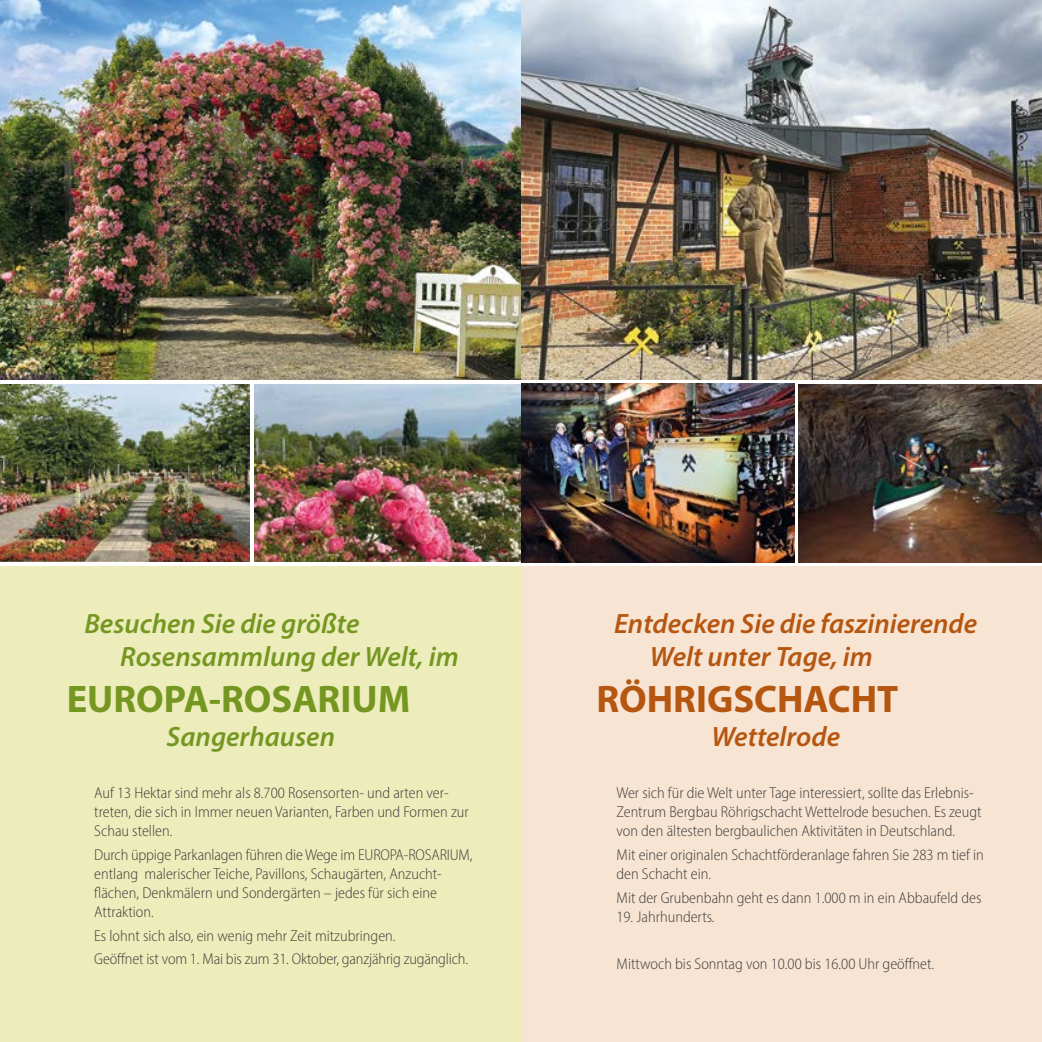
<style>
.page{position:relative;width:1042px;height:1042px;background:#fff}
.page>*{position:absolute;margin:0;border:0;box-sizing:border-box;transform-origin:0 0}
.t1{font:700 38.5px "Myriad Pro";color:#759722}
.t2{font:700 38.5px "Myriad Pro";color:#b55611}
.t3{font:italic 600 28px "Myriad Pro";color:#759722}
.t4{font:italic 600 28px "Myriad Pro";color:#b55611}
.t5{font:300 semi-condensed 15.75px/18.9px "Myriad Pro";color:#3c3c3b}
</style>
<div class="page">
<div style="left:0;top:567px;width:521px;height:475px;background:#ededbb"></div>
<img style="left:0;top:0;width:1042px;height:379px">
<img style="left:0;top:384px;width:249px;height:178px">
<img style="left:254px;top:384px;width:540px;height:178px">
<div style="left:521px;top:567px;width:521px;height:475px;background:#f8e4d2"></div>
<img style="left:799px;top:384px;width:243px;height:178px">
<p class="t3" style="left:84px;top:605px;width:277px">Besuchen Sie die größte</p>
<p class="t3" style="left:120px;top:639px;width:340px">Rosensammlung der Welt, im</p>
<p class="t1" style="left:67px;top:674px;width:345px">EUROPA-ROSARIUM</p>
<p class="t3" style="left:166px;top:719px;width:170px">Sangerhausen</p>
<p class="t5" style="left:94px;top:783px;width:376px">Auf 13 Hektar sind mehr als 8.700 Rosensorten- und arten ver&shy;treten, die sich in Immer neuen Varianten, Farben und Formen zur<br>Schau stellen.</p>
<p class="t5" style="left:94px;top:845px;width:380px">Durch üppige Parkanlagen führen die Wege im EUROPA-ROSARIUM, entlang malerischer Teiche, Pavillons, Schaugärten, Anzucht&shy;flächen, Denkmälern und Sondergärten – jedes für sich eine Attraktion.</p>
<p class="t5" style="left:94px;top:925px;width:303px">Es lohnt sich also, ein wenig mehr Zeit mitzubringen.</p>
<p class="t5" style="left:94px;top:949px;width:375px">Geöffnet ist vom 1. Mai bis zum 31. Oktober, ganzjährig zugänglich.</p>
<p class="t4" style="left:614px;top:605px;width:365px">Entdecken Sie die faszinierende</p>
<p class="t4" style="left:650px;top:639px;width:224px">Welt unter Tage, im</p>
<p class="t2" style="left:596px;top:674px;width:303px">RÖHRIGSCHACHT</p>
<p class="t4" style="left:711px;top:719px;width:130px">Wettelrode</p>
<p class="t5" style="left:616px;top:783px;width:366px">Wer sich für die Welt unter Tage interessiert, sollte das Erlebnis-<br>Zentrum Bergbau Röhrigschacht Wettelrode besuchen. Es zeugt von den ältesten bergbaulichen Aktivitäten in Deutschland.</p>
<p class="t5" style="left:616px;top:845px;width:369px">Mit einer originalen Schachtförderanlage fahren Sie 283 m tief in den Schacht ein.</p>
<p class="t5" style="left:616px;top:888px;width:366px">Mit der Grubenbahn geht es dann 1.000 m in ein Abbaufeld des</p>
<p class="t5" style="left:616px;top:907px;width:100px">19. Jahrhunderts.</p>
<p class="t5" style="left:616px;top:954px;width:319px">Mittwoch bis Sonntag von 10.00 bis 16.00 Uhr geöffnet.</p>
</div>
